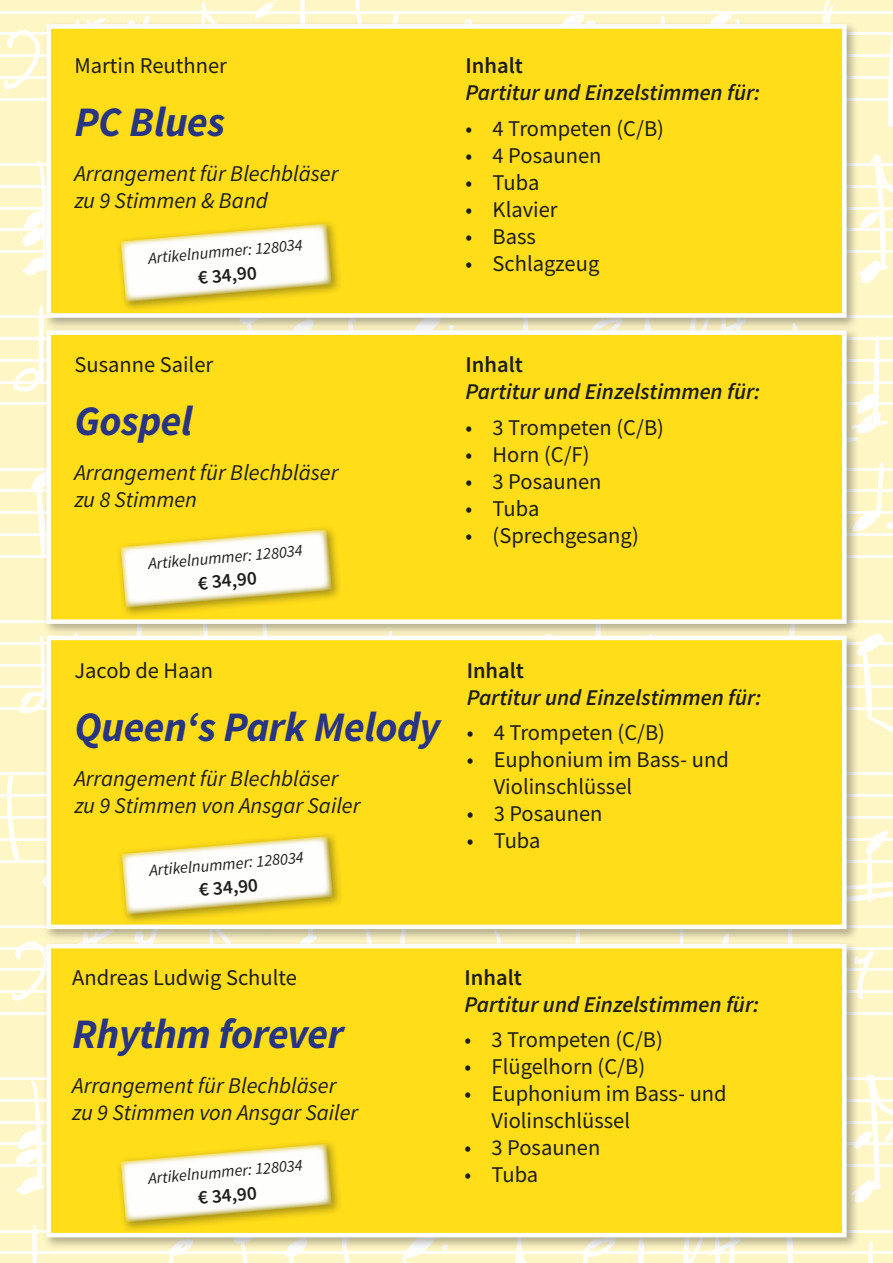
<style>
.page{position:relative;width:893px;height:1263px;background:#fff6c5}
.page>*{position:absolute;margin:0;border:0;box-sizing:border-box;transform-origin:0 0}
.Artikelnummer{font:italic 700 42px "Source Sans Pro";letter-spacing:-.01em;color:#283583}
.Artikelnummer-2{font:22.5px/27px "Source Sans Pro";color:#1d1d1b}
.Artikelnummer-3{font:italic 22.5px "Source Sans Pro";color:#1d1d1b}
.Artikelnummer-4{font:italic 600 22.5px "Source Sans Pro";color:#1d1d1b}
.Artikelnummer-5{font:600 22.5px "Source Sans Pro";color:#1d1d1b}
.t1{font:600 19.5px "Source Sans Pro";color:#1d1d1b}
.t2{font:italic 16.5px "Source Sans Pro";color:#1d1d1b}
</style>
<div class="page">
<hr style="left:0;top:11px;width:893px;height:2px;background:#fff">
<hr style="left:0;top:33px;width:893px;height:2px;background:#fff">
<hr style="left:0;top:55px;width:893px;height:2px;background:#fff">
<hr style="left:0;top:76px;width:893px;height:3px;background:#fff">
<hr style="left:0;top:98px;width:893px;height:2px;background:#fff">
<hr style="left:0;top:185px;width:893px;height:2px;background:#fff">
<hr style="left:0;top:207px;width:893px;height:2px;background:#fff">
<hr style="left:0;top:229px;width:893px;height:2px;background:#fff">
<hr style="left:0;top:316px;width:893px;height:2px;background:#fff">
<hr style="left:0;top:337px;width:893px;height:3px;background:#fff">
<hr style="left:0;top:359px;width:893px;height:2px;background:#fff">
<hr style="left:0;top:381px;width:893px;height:2px;background:#fff">
<hr style="left:0;top:403px;width:893px;height:2px;background:#fff">
<hr style="left:0;top:468px;width:893px;height:2px;background:#fff">
<hr style="left:0;top:490px;width:893px;height:2px;background:#fff">
<hr style="left:0;top:512px;width:893px;height:2px;background:#fff">
<hr style="left:0;top:533px;width:893px;height:3px;background:#fff">
<hr style="left:0;top:555px;width:893px;height:2px;background:#fff">
<hr style="left:0;top:620px;width:893px;height:3px;background:#fff">
<hr style="left:0;top:642px;width:893px;height:2px;background:#fff">
<hr style="left:0;top:664px;width:893px;height:2px;background:#fff">
<hr style="left:0;top:686px;width:893px;height:2px;background:#fff">
<hr style="left:0;top:773px;width:893px;height:2px;background:#fff">
<hr style="left:0;top:838px;width:893px;height:2px;background:#fff">
<hr style="left:0;top:860px;width:893px;height:2px;background:#fff">
<hr style="left:0;top:925px;width:893px;height:2px;background:#fff">
<hr style="left:0;top:947px;width:893px;height:2px;background:#fff">
<hr style="left:0;top:969px;width:893px;height:2px;background:#fff">
<hr style="left:0;top:990px;width:893px;height:3px;background:#fff">
<hr style="left:0;top:1012px;width:893px;height:2px;background:#fff">
<hr style="left:0;top:1077px;width:893px;height:3px;background:#fff">
<hr style="left:0;top:1099px;width:893px;height:2px;background:#fff">
<hr style="left:0;top:1121px;width:893px;height:2px;background:#fff">
<hr style="left:0;top:1143px;width:893px;height:2px;background:#fff">
<hr style="left:0;top:1230px;width:893px;height:2px;background:#fff">
<hr style="left:0;top:1252px;width:893px;height:2px;background:#fff">
<svg style="left:859px;top:462px;width:34px;height:69px"></svg>
<svg style="left:0;top:30px;width:43px;height:59px"></svg>
<svg style="left:337px;top:0;width:27px;height:20px"></svg>
<svg style="left:64px;top:0;width:264px;height:20px"></svg>
<svg style="left:392px;top:13px;width:13px;height:7px"></svg>
<svg style="left:557px;top:13px;width:39px;height:7px"></svg>
<svg style="left:800px;top:0;width:43px;height:20px"></svg>
<svg style="left:888px;top:13px;width:5px;height:114px"></svg>
<svg style="left:602px;top:13px;width:140px;height:7px"></svg>
<svg style="left:859px;top:154px;width:34px;height:129px"></svg>
<svg style="left:859px;top:634px;width:34px;height:99px"></svg>
<svg style="left:859px;top:794px;width:34px;height:108px"></svg>
<svg style="left:859px;top:949px;width:16px;height:50px"></svg>
<svg style="left:859px;top:335px;width:29px;height:99px"></svg>
<svg style="left:15px;top:1080px;width:28px;height:115px"></svg>
<svg style="left:859px;top:1074px;width:34px;height:129px"></svg>
<svg style="left:7px;top:1225px;width:31px;height:38px"></svg>
<svg style="left:339px;top:1250px;width:14px;height:13px"></svg>
<svg style="left:400px;top:1250px;width:36px;height:13px"></svg>
<svg style="left:493px;top:1250px;width:43px;height:13px"></svg>
<svg style="left:580px;top:1250px;width:36px;height:13px"></svg>
<svg style="left:636px;top:1250px;width:10px;height:13px"></svg>
<svg style="left:664px;top:1250px;width:77px;height:13px"></svg>
<svg style="left:761px;top:1250px;width:56px;height:13px"></svg>
<svg style="left:844px;top:1242px;width:38px;height:21px"></svg>
<div style="left:43px;top:20px;width:816px;height:310px;background:#1d1d1b;opacity:.35"></div>
<div style="left:46px;top:24px;width:801px;height:294px;background:#ffdd18;border:4px solid #fff"></div>
<div style="left:43px;top:327px;width:816px;height:310px;background:#1d1d1b;opacity:.35"></div>
<div style="left:46px;top:330px;width:801px;height:294px;background:#ffdd18;border:4px solid #fff"></div>
<svg style="left:13px;top:145px;width:540px;height:568px"></svg>
<div style="left:43px;top:632px;width:816px;height:310px;background:#1d1d1b;opacity:.35"></div>
<div style="left:46px;top:636px;width:800px;height:293px;background:#ffdd18;border:4px solid #fff"></div>
<div style="left:117px;top:831px;width:227px;height:95px;background:#1d1d1b;opacity:.4"></div>
<svg style="left:6px;top:774px;width:332px;height:241px"></svg>
<div style="left:43px;top:940px;width:816px;height:310px;background:#1d1d1b;opacity:.35"></div>
<div style="left:46px;top:944px;width:801px;height:293px;background:#ffdd18;border:4px solid #fff"></div>
<div style="left:116px;top:1139px;width:227px;height:94px;background:#1d1d1b;opacity:.4"></div>
<svg style="left:88px;top:1139px;width:245px;height:124px"></svg>
<p class="Artikelnummer-2" style="left:74px;top:52px;width:154px">Martin Reuthner</p>
<p class="Artikelnummer" style="left:74px;top:94px;width:152px">PC Blues</p>
<p class="Artikelnummer-3" style="left:74px;top:159px;width:266px">Arrangement für Blechbläser</p>
<p class="Artikelnummer-3" style="left:74px;top:186px;width:195px">zu 9 Stimmen &amp; Band</p>
<p class="t2" style="left:147px;top:248px;width:156px;rotate:-5deg">Artikelnummer: 128034</p>
<p class="t1" style="left:197px;top:265px;width:61px;rotate:-5deg">€ 34,90</p>
<p class="Artikelnummer-5" style="left:466px;top:51px;width:59px">Inhalt</p>
<p class="Artikelnummer-4" style="left:466px;top:78px;width:296px">Partitur und Einzelstimmen für:</p>
<p class="Artikelnummer-2" style="left:466px;top:115px;width:200px">• 4 Trompeten (C/B)</p>
<p class="Artikelnummer-2" style="left:466px;top:142px;width:137px">• 4 Posaunen</p>
<p class="Artikelnummer-2" style="left:466px;top:169px;width:75px">• Tuba</p>
<p class="Artikelnummer-2" style="left:466px;top:196px;width:94px">• Klavier</p>
<p class="Artikelnummer-2" style="left:466px;top:223px;width:72px">• Bass</p>
<p class="Artikelnummer-2" style="left:466px;top:250px;width:135px">• Schlagzeug</p>
<p class="Artikelnummer-2" style="left:74px;top:351px;width:140px">Susanne Sailer</p>
<p class="Artikelnummer" style="left:74px;top:393px;width:120px">Gospel</p>
<p class="Artikelnummer-3" style="left:74px;top:459px;width:266px">Arrangement für Blechbläser</p>
<p class="Artikelnummer-3" style="left:74px;top:486px;width:124px">zu 8 Stimmen</p>
<p class="t2" style="left:147px;top:553px;width:156px;rotate:-5deg">Artikelnummer: 128034</p>
<p class="t1" style="left:197px;top:570px;width:61px;rotate:-5deg">€ 34,90</p>
<p class="Artikelnummer-5" style="left:466px;top:350px;width:59px">Inhalt</p>
<p class="Artikelnummer-4" style="left:466px;top:377px;width:296px">Partitur und Einzelstimmen für:</p>
<p class="Artikelnummer-2" style="left:466px;top:414px;width:200px">• 3 Trompeten (C/B)</p>
<p class="Artikelnummer-2" style="left:466px;top:441px;width:125px">• Horn (C/F)</p>
<p class="Artikelnummer-2" style="left:466px;top:468px;width:137px">• 3 Posaunen</p>
<p class="Artikelnummer-2" style="left:466px;top:495px;width:75px">• Tuba</p>
<p class="Artikelnummer-2" style="left:466px;top:522px;width:175px">• (Sprechgesang)</p>
<p class="Artikelnummer-2" style="left:74px;top:656px;width:140px">Jacob de Haan</p>
<p class="Artikelnummer" style="left:74px;top:698px;width:367px">Queen‘s Park Melody</p>
<p class="Artikelnummer-3" style="left:74px;top:764px;width:266px">Arrangement für Blechbläser</p>
<p class="Artikelnummer-3" style="left:74px;top:791px;width:288px">zu 9 Stimmen von Ansgar Sailer</p>
<p class="t2" style="left:148px;top:860px;width:156px;rotate:-5deg">Artikelnummer: 128034</p>
<p class="t1" style="left:198px;top:877px;width:61px;rotate:-5deg">€ 34,90</p>
<p class="Artikelnummer-5" style="left:467px;top:655px;width:59px">Inhalt</p>
<p class="Artikelnummer-4" style="left:467px;top:682px;width:296px">Partitur und Einzelstimmen für:</p>
<p class="Artikelnummer-2" style="left:467px;top:719px;width:200px">• 4 Trompeten (C/B)</p>
<p class="Artikelnummer-2" style="left:494px;top:746px;width:237px;text-indent:-27px">• Euphonium im Bass- und<br>Violinschlüssel</p>
<p class="Artikelnummer-2" style="left:467px;top:800px;width:137px">• 3 Posaunen</p>
<p class="Artikelnummer-2" style="left:467px;top:827px;width:75px">• Tuba</p>
<p class="Artikelnummer-2" style="left:72px;top:964px;width:226px">Andreas Ludwig Schulte</p>
<p class="Artikelnummer" style="left:72px;top:1006px;width:273px">Rhythm forever</p>
<p class="Artikelnummer-3" style="left:72px;top:1071px;width:266px">Arrangement für Blechbläser</p>
<p class="Artikelnummer-3" style="left:72px;top:1098px;width:288px">zu 9 Stimmen von Ansgar Sailer</p>
<p class="Artikelnummer-5" style="left:465px;top:962px;width:59px">Inhalt</p>
<p class="Artikelnummer-4" style="left:465px;top:989px;width:296px">Partitur und Einzelstimmen für:</p>
<p class="Artikelnummer-2" style="left:465px;top:1026px;width:200px">• 3 Trompeten (C/B)</p>
<p class="Artikelnummer-2" style="left:465px;top:1053px;width:182px">• Flügelhorn (C/B)</p>
<p class="Artikelnummer-2" style="left:492px;top:1080px;width:237px;text-indent:-27px">• Euphonium im Bass- und<br>Violinschlüssel</p>
<p class="Artikelnummer-2" style="left:465px;top:1134px;width:137px">• 3 Posaunen</p>
<p class="t2" style="left:147px;top:1168px;width:156px;rotate:-5deg">Artikelnummer: 128034</p>
<p class="Artikelnummer-2" style="left:465px;top:1161px;width:75px">• Tuba</p>
<p class="t1" style="left:197px;top:1185px;width:61px;rotate:-5deg">€ 34,90</p>
</div>
